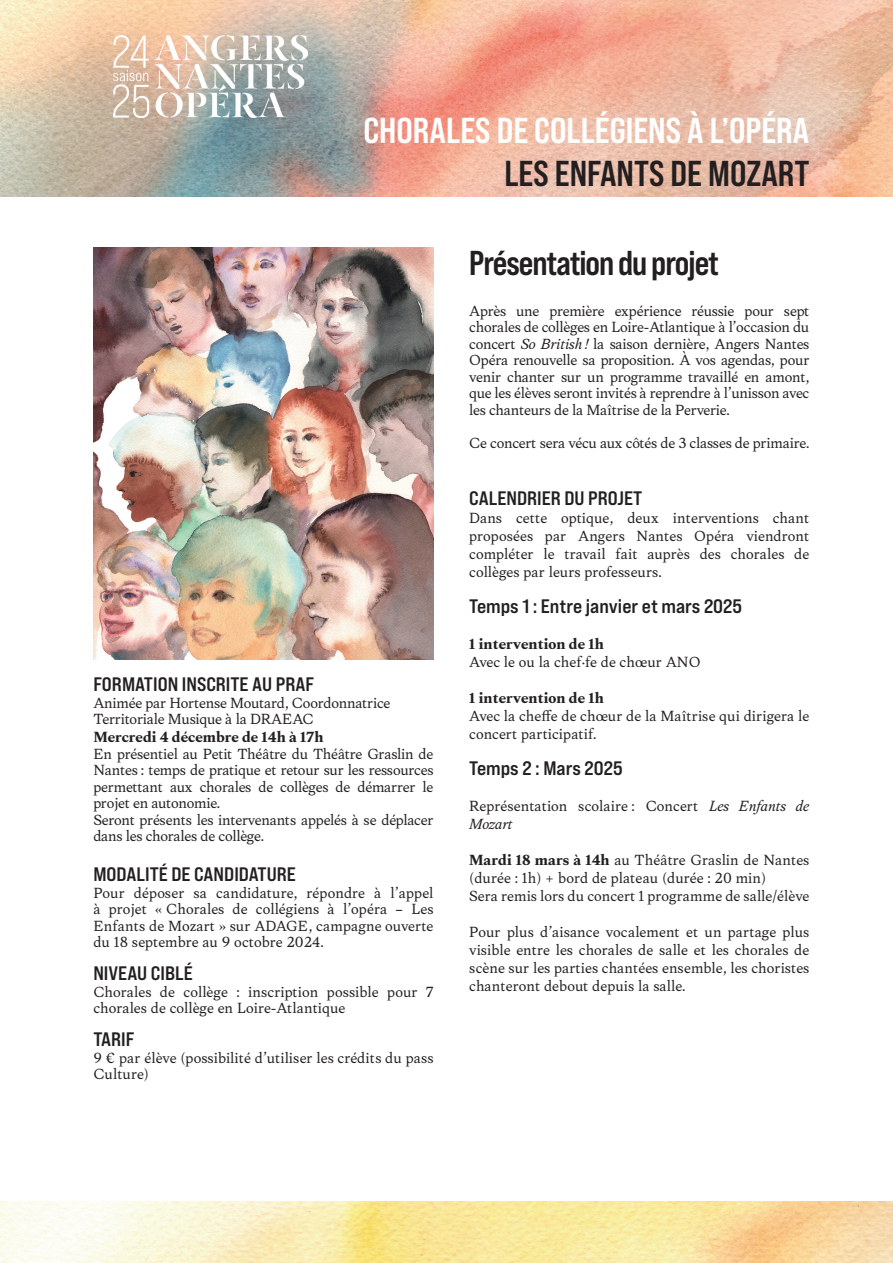
<style>
.page{position:relative;width:893px;height:1263px;background:#fff}
.page>*{position:absolute;margin:0;border:0;box-sizing:border-box;transform-origin:0 0}
.t1{font:36px "Bebas Neue Pro Sm E Bd";color:#fff}
.t2{font:36px "Bebas Neue Pro Sm E Bd";color:#231f20}
.t3{font:34.5px "Bebas Neue Pro Sm E Bd";letter-spacing:-.03em;color:#231f20}
.t4{font:19.5px "Bebas Neue Pro Exp Bd";color:#231f20}
.t5{font:15px/16.5px "Frasa";color:#231f20}
.t6{font:15px/16.5px "Frasa";letter-spacing:-.02em;color:#231f20}
.t7{font:700 15px "Frasa";color:#231f20}
.s1{font-style:italic}
.s2{font-weight:700}
</style>
<div class="page">
<img style="left:0;top:1201px;width:893px;height:62px">
<img style="left:0;top:0;width:893px;height:196px">
<img style="left:114px;top:35px;width:194px;height:83px">
<img style="left:93px;top:248px;width:340px;height:411px">
<h1 class="t1" style="left:364px;top:109px;width:447px">CHORALES DE COLLÉGIENS À L’OPÉRA</h1>
<h1 class="t2" style="left:504px;top:152px;width:307px">LES ENFANTS DE MOZART</h1>
<h2 class="t3" style="left:469px;top:242px;width:251px">Présentation du projet</h2>
<h3 class="t4" style="left:93px;top:672px;width:222px">FORMATION INSCRITE AU PRAF</h3>
<p class="t6" style="left:93px;top:694px;width:299px">Animée par Hortense Moutard, Coordonnatrice<br>Territoriale Musique à la DRAEAC</p>
<p class="t7" style="left:93px;top:726px;width:232px">Mercredi 4 décembre de 14h à 17h</p>
<p class="t6" style="left:93px;top:745px;width:342px">En présentiel au Petit Théâtre du Théâtre Graslin de Nantes : temps de pratique et retour sur les ressources permettant aux chorales de collèges de démarrer le projet en autonomie.<br>Seront présents les intervenants appelés à se déplacer dans les chorales de collège.</p>
<h3 class="t4" style="left:93px;top:862px;width:204px">MODALITÉ DE CANDIDATURE</h3>
<p class="t5" style="left:93px;top:884px;width:342px;text-align:justify">Pour déposer sa candidature, répondre à l’appel à projet « Chorales de collégiens à l’opéra – Les Enfants de Mozart » sur ADAGE, campagne ouverte du 18 septembre au 9 octobre 2024.</p>
<h3 class="t4" style="left:93px;top:961px;width:101px">NIVEAU CIBLÉ</h3>
<p class="t5" style="left:93px;top:983px;width:342px">Chorales de collège : inscription possible pour 7 chorales de collège en Loire-Atlantique</p>
<h3 class="t4" style="left:93px;top:1027px;width:43px">TARIF</h3>
<p class="t5" style="left:93px;top:1049px;width:342px">9 € par élève (possibilité d’utiliser les crédits du pass<br>Culture)</p>
<p class="t5" style="left:469px;top:302px;width:342px;text-align:justify">Après une première expérience réussie pour sept chorales de collèges en Loire-Atlantique à l’occasion du concert <span class="s1">So British !</span> la saison dernière, Angers Nantes Opéra renouvelle sa proposition. À vos agendas, pour venir chanter sur un programme travaillé en amont, que les élèves seront invités à reprendre à l’unisson avec les chanteurs de la Maîtrise de la Perverie.</p>
<p class="t6" style="left:469px;top:434px;width:342px">Ce concert sera vécu aux côtés de 3 classes de primaire.</p>
<h3 class="t4" style="left:469px;top:486px;width:175px">CALENDRIER DU PROJET</h3>
<p class="t5" style="left:469px;top:509px;width:342px;line-height:18px;text-align:justify">Dans cette optique, deux interventions chant proposées par Angers Nantes Opéra viendront compléter le travail fait auprès des chorales de collèges par leurs professeurs.</p>
<h3 class="t4" style="left:469px;top:594px;width:274px">Temps 1 : Entre janvier et mars 2025</h3>
<p class="t7" style="left:469px;top:633px;width:136px">1 intervention de 1h</p>
<p class="t5" style="left:469px;top:653px;width:233px">Avec le ou la chef·fe de chœur ANO</p>
<p class="t7" style="left:469px;top:687px;width:136px">1 intervention de 1h</p>
<p class="t5" style="left:469px;top:707px;width:342px;line-height:18px">Avec la cheffe de chœur de la Maîtrise qui dirigera le concert participatif.</p>
<h3 class="t4" style="left:469px;top:756px;width:155px">Temps 2 : Mars 2025</h3>
<p class="t5" style="left:469px;top:797px;width:342px;line-height:18px">Représentation scolaire : Concert <span class="s1">Les Enfants de<br>Mozart</span></p>
<p class="t5" style="left:469px;top:851px;width:342px;line-height:18px"><span class="s2">Mardi 18 mars à 14h</span> au Théâtre Graslin de Nantes (durée : 1h) + bord de plateau (durée : 20 min)<br>Sera remis lors du concert 1 programme de salle/élève</p>
<p class="t5" style="left:469px;top:923px;width:342px;line-height:18px;text-align:justify">Pour plus d’aisance vocalement et un partage plus visible entre les chorales de salle et les chorales de scène sur les parties chantées ensemble, les choristes chanteront debout depuis la salle.</p>
</div>
